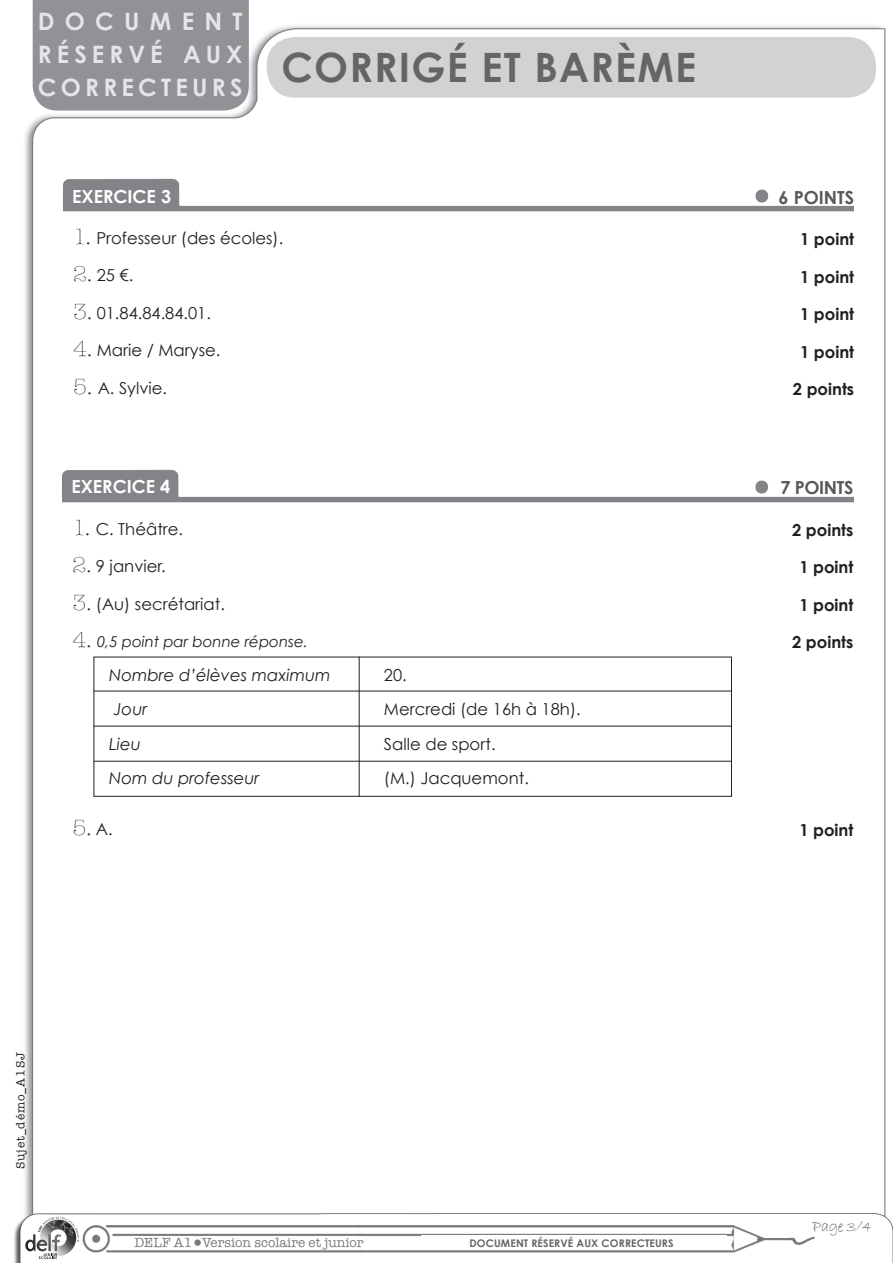
<style>
.page{position:relative;width:893px;height:1263px;background:#fff}
.page>*{position:absolute;margin:0;border:0;box-sizing:border-box;transform-origin:0 0}
.t1{font:700 40.5px "Century Gothic";letter-spacing:.03em;color:#656568}
.t2{font:700 24px/33px "Century Gothic";color:#e4e5e7;text-align:justify}
.t3{font:300 22.5px "American Typewriter";color:#231f20}
.t4{font:700 18px "Century Gothic";color:#fff}
.t5{font:700 18px "Century Gothic";letter-spacing:-.01em;color:#57585a}
.t6{font:16.5px "Century Gothic";color:#231f20}
.t7{font:700 16.5px "Century Gothic";color:#231f20}
.t8{font:italic 16.5px "Century Gothic";color:#231f20}
.t9{font:16.5px "Bradley Hand ITC";color:#525a5c}
.t10{font:italic 15px "Century Gothic";color:#231f20}
.t11{font:13.5px "American Typewriter";color:#797b7e}
.t12{font:12px "American Typewriter";letter-spacing:.075em;color:#231f20}
.t13{font:700 10.5px "Century Gothic";letter-spacing:.01em;color:#656568}
.s1{font-family:"American Typewriter";font-weight:300;font-size:22.5px}
.s2{font-family:"American Typewriter";font-weight:300;font-style:normal;font-size:22.5px}
.s3{font-family:"Century Gothic";font-weight:400;font-size:16.5px}
</style>
<div class="page">
<img style="left:14px;top:0;width:879px;height:1263px">
<div style="left:421px;top:1235px;width:305px;height:14px;background:#fff"></div>
<div style="left:124px;top:1235px;width:69px;height:13px;background:#fff"></div>
<div style="left:202px;top:1236px;width:161px;height:13px;background:#fff"></div>
<div style="left:22px;top:1216px;width:58px;height:46px;background:#fff;border-radius:50%"></div>
<div style="left:33px;top:0;width:216px;height:111px;background:#909295"></div>
<svg style="left:25px;top:1217px;width:54px;height:42px"></svg>
<div style="left:267px;top:37px;width:609px;height:61px;background:#d1d2d4;border-radius:29px"></div>
<img style="left:56px;top:162px;width:819px;height:60px">
<img style="left:55px;top:453px;width:819px;height:60px">
<div style="left:94px;top:657px;width:638px;height:140px;border:1px solid #231f20"></div>
<hr style="left:359px;top:657px;width:1px;height:140px;background:#231f20">
<hr style="left:94px;top:691px;width:638px;height:1px;background:#231f20">
<hr style="left:94px;top:726px;width:638px;height:1px;background:#231f20">
<hr style="left:94px;top:761px;width:638px;height:1px;background:#231f20">
<h2 class="t2" style="left:38px;top:5px;width:206px">D O C U M E N T R É S E R V É A U X C O R R E C T E U R S</h2>
<p class="t1" style="left:281px;top:42px;width:416px">CORRIGÉ ET BARÈME</p>
<p class="t4" style="left:72px;top:185px;width:100px">EXERCICE 3</p>
<p class="t5" style="left:779px;top:186px;width:77px">6 POINTS</p>
<p class="t6" style="left:73px;top:228px;width:212px"><span class="s1">1.</span> Professeur (des écoles).</p>
<p class="t6" style="left:73px;top:265px;width:61px"><span class="s1">2.</span> 25 €.</p>
<p class="t6" style="left:73px;top:303px;width:139px"><span class="s1">3.</span> 01.84.84.84.01.</p>
<p class="t6" style="left:73px;top:340px;width:149px"><span class="s1">4.</span> Marie / Maryse.</p>
<p class="t6" style="left:73px;top:378px;width:95px"><span class="s1">5.</span> A. Sylvie.</p>
<p class="t7" style="left:800px;top:229px;width:56px">1 point</p>
<p class="t7" style="left:800px;top:266px;width:56px">1 point</p>
<p class="t7" style="left:800px;top:304px;width:56px">1 point</p>
<p class="t7" style="left:800px;top:341px;width:56px">1 point</p>
<p class="t7" style="left:793px;top:379px;width:63px">2 points</p>
<p class="t4" style="left:71px;top:475px;width:100px">EXERCICE 4</p>
<p class="t5" style="left:780px;top:476px;width:75px">7 POINTS</p>
<p class="t6" style="left:73px;top:519px;width:112px"><span class="s1">1.</span> C. Théâtre.</p>
<p class="t6" style="left:73px;top:556px;width:95px"><span class="s1">2.</span> 9 janvier.</p>
<p class="t6" style="left:73px;top:594px;width:154px"><span class="s1">3.</span> (Au) secrétariat.</p>
<p class="t10" style="left:73px;top:633px;width:237px"><span class="s2">4.</span> 0,5 point par bonne réponse.</p>
<p class="t7" style="left:792px;top:519px;width:63px">2 points</p>
<p class="t7" style="left:799px;top:557px;width:56px">1 point</p>
<p class="t7" style="left:799px;top:594px;width:56px">1 point</p>
<p class="t7" style="left:792px;top:632px;width:63px">2 points</p>
<p class="t8" style="left:109px;top:665px;width:223px">Nombre d’élèves maximum</p>
<p class="t8" style="left:114px;top:699px;width:35px">Jour</p>
<p class="t8" style="left:109px;top:734px;width:33px">Lieu</p>
<p class="t8" style="left:109px;top:768px;width:152px">Nom du professeur</p>
<p class="t3" style="left:73px;top:811px;width:42px">5. <span class="s3">A.</span></p>
<p class="t6" style="left:384px;top:665px;width:24px">20.</p>
<p class="t6" style="left:384px;top:699px;width:198px">Mercredi (de 16h à 18h).</p>
<p class="t6" style="left:384px;top:734px;width:113px">Salle de sport.</p>
<p class="t6" style="left:384px;top:768px;width:146px">(M.) Jacquemont.</p>
<p class="t7" style="left:799px;top:819px;width:56px">1 point</p>
<p class="t12" style="left:11px;top:1169px;width:119px;rotate:-90deg">Sujet_démo_A1SJ</p>
<p class="t11" style="left:134px;top:1232px;width:231px">DELF A1 Version scolaire et junior</p>
<p class="t13" style="left:469px;top:1236px;width:206px">DOCUMENT RÉSERVÉ AUX CORRECTEURS</p>
<p class="t9" style="left:812px;top:1216px;width:62px">Page 3/4</p>
</div>
